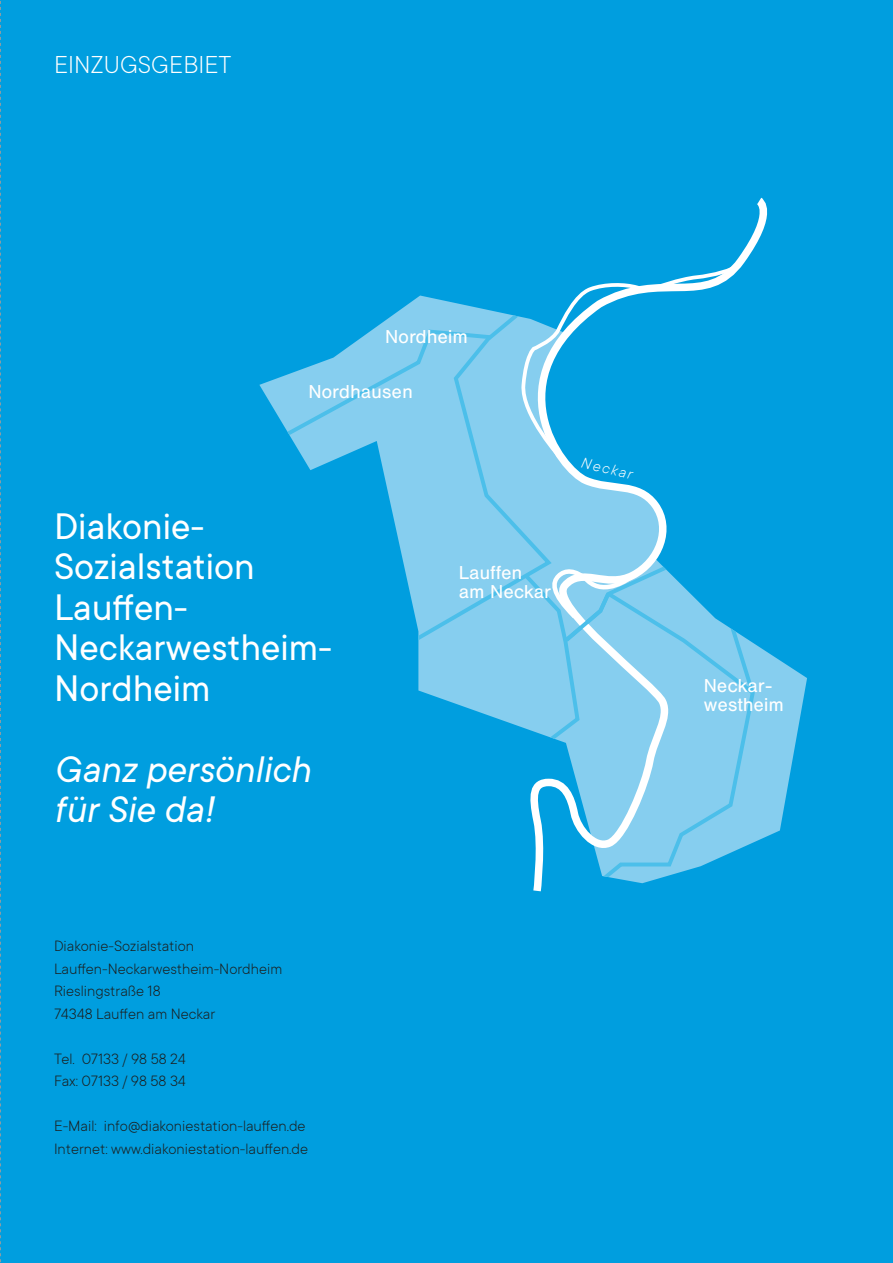
<style>
.page{position:relative;width:893px;height:1263px;background:#009edf}
.page>*{position:absolute;margin:0;border:0;box-sizing:border-box;transform-origin:0 0}
.t1{font:40.65px "TT Commons";color:#fff}
.t2{font:italic 40.65px "TT Commons";color:#fff}
.t3{font:300 27px "TT Commons";color:#fff}
.t4{font:18.3px "Helvetica BQ";letter-spacing:.025em;color:#fff}
.t5{font:300 16.5px "TT Commons";color:#1c1c1b}
.t6{font:italic 300 16.5px "TT Commons";color:#fff}
</style>
<div class="page">
<svg style="left:259px;top:308px;width:548px;height:482px"></svg>
<svg style="left:403px;top:296px;width:91px;height:353px;background:#7bcaed"></svg>
<svg style="left:276px;top:327px;width:218px;height:115px;background:#70c6ec"></svg>
<svg style="left:494px;top:197px;width:293px;height:695px"></svg>
<svg style="left:521px;top:260px;width:221px;height:203px"></svg>
<svg style="left:497px;top:562px;width:262px;height:248px"></svg>
<svg style="left:0;top:1px;width:1px;height:1262px"></svg>
<p class="t3" style="left:54px;top:50px;width:179px">EINZUGSGEBIET</p>
<p class="t4" style="left:385px;top:327px;width:84px">Nordheim</p>
<p class="t4" style="left:309px;top:381px;width:105px">Nordhausen</p>
<p class="t1" style="left:54px;top:504px;width:152px">Diakonie-</p>
<p class="t1" style="left:54px;top:545px;width:202px">Sozialstation</p>
<p class="t1" style="left:54px;top:585px;width:135px">Lauffen-</p>
<p class="t1" style="left:54px;top:626px;width:280px">Neckarwestheim-</p>
<p class="t1" style="left:54px;top:666px;width:158px">Nordheim</p>
<p class="t2" style="left:54px;top:747px;width:258px">Ganz persönlich</p>
<p class="t2" style="left:54px;top:788px;width:161px">für Sie da!</p>
<p class="t4" style="left:459px;top:562px;width:65px">Lauffen</p>
<p class="t4" style="left:459px;top:582px;width:93px">am Neckar</p>
<p class="t6" style="left:583px;top:453px;width:54px;rotate:14deg">Neckar</p>
<p class="t5" style="left:54px;top:937px;width:142px">Diakonie-Sozialstation</p>
<p class="t5" style="left:54px;top:960px;width:230px">Lauffen-Neckarwestheim-Nordheim</p>
<p class="t5" style="left:54px;top:982px;width:108px">Rieslingstraße 18</p>
<p class="t5" style="left:54px;top:1005px;width:163px">74348 Lauffen am Neckar</p>
<p class="t5" style="left:54px;top:1050px;width:133px">Tel. 07133 / 98 58 24</p>
<p class="t5" style="left:54px;top:1072px;width:133px">Fax: 07133 / 98 58 34</p>
<p class="t5" style="left:54px;top:1117px;width:253px">E-Mail: info@diakoniestation-lauffen.de</p>
<p class="t5" style="left:54px;top:1140px;width:256px">Internet: www.diakoniestation-lauffen.de</p>
<p class="t4" style="left:704px;top:675px;width:70px">Neckar-</p>
<p class="t4" style="left:704px;top:695px;width:81px">westheim</p>
</div>
